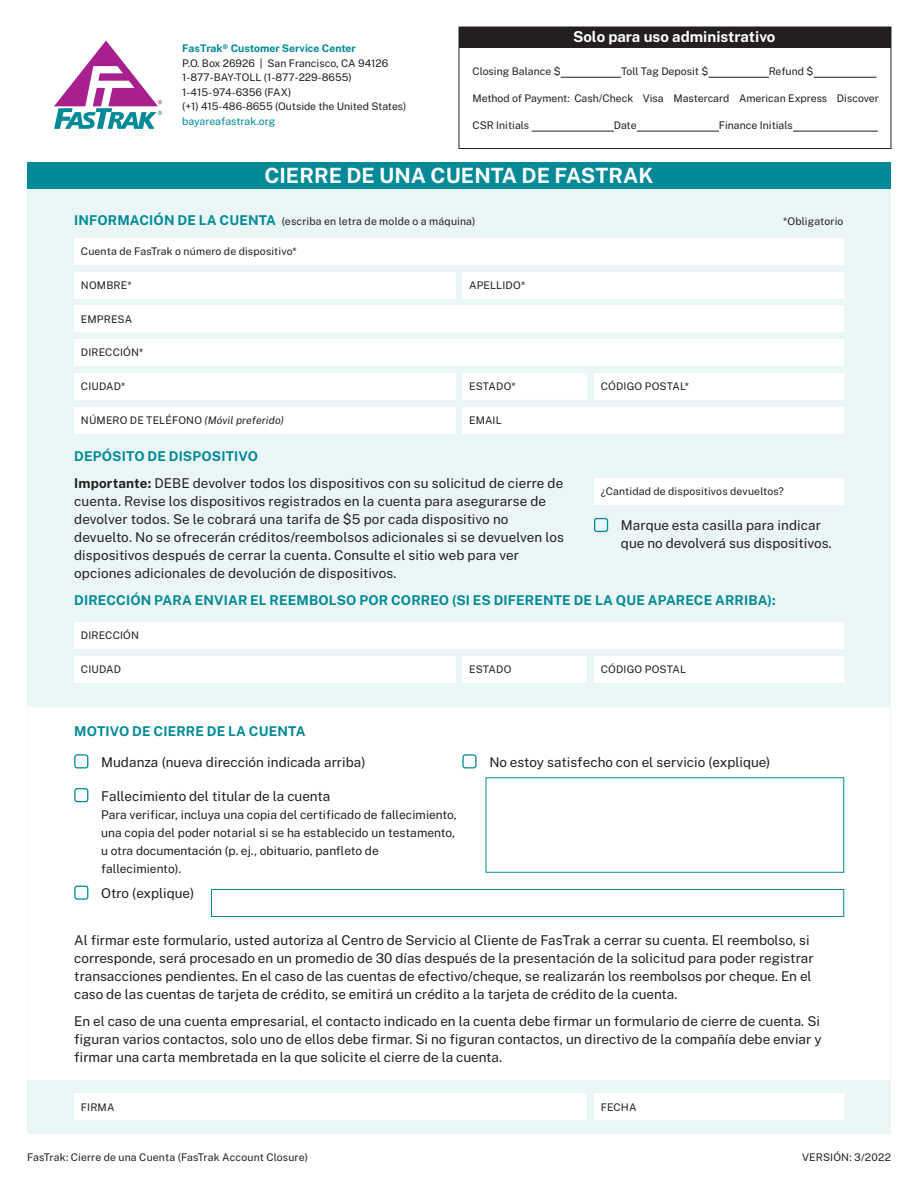
<style>
.page{position:relative;width:918px;height:1188px;background:#fff}
.page>*{position:absolute;margin:0;border:0;box-sizing:border-box;transform-origin:0 0}
.t1{font:700 21px "Public Sans";color:#fff}
.t2{font:700 15px "Public Sans";color:#fff}
.t3{font:13.5px/18px "Public Sans";color:#231f20}
.t4{font:700 13.5px "Public Sans";letter-spacing:.01em;color:#008996}
.t5{font:12px/18px "Public Sans";color:#231f20}
.t6{font:10.5px/14.7px "Public Sans";letter-spacing:.005em;color:#231f20}
.t7{font:700 10.5px "Public Sans";color:#008996}
.t8{font:10.5px "Public Sans";letter-spacing:-.005em;color:#008996}
.s1{font-weight:700;font-size:13.5px;color:#008996}
.s2{font-style:italic}
.s3{font-weight:700}
</style>
<div class="page">
<div style="left:486px;top:777px;width:358px;height:96px;border:1px solid #008996"></div>
<svg style="left:74px;top:754px;width:14px;height:14px"></svg>
<svg style="left:462px;top:754px;width:15px;height:14px"></svg>
<svg style="left:74px;top:788px;width:14px;height:14px"></svg>
<svg style="left:74px;top:886px;width:14px;height:14px"></svg>
<div style="left:211px;top:889px;width:633px;height:28px;border:1px solid #008996"></div>
<div style="left:27px;top:189px;width:864px;height:518px;background:#ebf6f6"></div>
<div style="left:462px;top:272px;width:382px;height:27px;background:#fff"></div>
<div style="left:74px;top:272px;width:382px;height:27px;background:#fff"></div>
<div style="left:74px;top:339px;width:770px;height:27px;background:#fff"></div>
<div style="left:462px;top:373px;width:125px;height:27px;background:#fff"></div>
<div style="left:74px;top:373px;width:382px;height:27px;background:#fff"></div>
<div style="left:594px;top:373px;width:250px;height:27px;background:#fff"></div>
<div style="left:74px;top:407px;width:382px;height:27px;background:#fff"></div>
<div style="left:462px;top:407px;width:382px;height:27px;background:#fff"></div>
<div style="left:74px;top:238px;width:770px;height:27px;background:#fff"></div>
<div style="left:74px;top:622px;width:770px;height:27px;background:#fff"></div>
<div style="left:594px;top:478px;width:250px;height:27px;background:#fff"></div>
<div style="left:27px;top:162px;width:864px;height:27px;background:#008996"></div>
<div style="left:27px;top:1080px;width:864px;height:54px;background:#ebf6f6"></div>
<div style="left:74px;top:1094px;width:513px;height:26px;background:#fff"></div>
<div style="left:594px;top:1094px;width:250px;height:26px;background:#fff"></div>
<div style="left:459px;top:27px;width:432px;height:20px;background:#231f20"></div>
<div style="left:459px;top:27px;width:432px;height:122px;border:1px solid #231f20"></div>
<svg style="left:54px;top:40px;width:108px;height:89px"></svg>
<svg style="left:594px;top:518px;width:14px;height:14px"></svg>
<div style="left:462px;top:656px;width:125px;height:27px;background:#fff"></div>
<div style="left:74px;top:656px;width:382px;height:27px;background:#fff"></div>
<div style="left:594px;top:656px;width:250px;height:27px;background:#fff"></div>
<hr style="left:561px;top:77px;width:60px;height:1px;background:#231f20">
<hr style="left:709px;top:77px;width:60px;height:1px;background:#231f20">
<hr style="left:814px;top:77px;width:63px;height:1px;background:#231f20">
<hr style="left:532px;top:131px;width:82px;height:1px;background:#231f20">
<hr style="left:637px;top:131px;width:82px;height:1px;background:#231f20">
<hr style="left:793px;top:131px;width:85px;height:1px;background:#231f20">
<div style="left:74px;top:305px;width:770px;height:27px;background:#fff"></div>
<p class="t7" style="left:182px;top:41px;width:175px">FasTrak® Customer Service Center</p>
<p class="t6" style="left:182px;top:55px;width:226px">P.O. Box 26926 | San Francisco, CA 94126<br>1-877-BAY-TOLL (1-877-229-8655)<br>1-415- 974-6356 (FAX)<br>(+1) 415-486-8655 (Outside the United States)</p>
<p class="t8" style="left:182px;top:114px;width:95px">bayareafastrak.org</p>
<p class="t2" style="left:573px;top:26px;width:204px">Solo para uso administrativo</p>
<p class="t6" style="left:473px;top:64px;width:90px">Closing Balance $</p>
<p class="t6" style="left:621px;top:64px;width:89px">Toll Tag Deposit $</p>
<p class="t6" style="left:769px;top:64px;width:46px">Refund $</p>
<p class="t6" style="left:472px;top:90px;width:408px">Method of Payment: Cash/Check Visa Mastercard American Express Discover</p>
<p class="t6" style="left:472px;top:117px;width:58px">CSR Initials</p>
<p class="t6" style="left:614px;top:117px;width:24px">Date</p>
<p class="t6" style="left:719px;top:117px;width:76px">Finance Initials</p>
<h1 class="t1" style="left:264px;top:160px;width:391px">CIERRE DE UNA CUENTA DE FASTRAK</h1>
<p class="t6" style="left:74px;top:213px;width:403px"><span class="s1">INFORMACIÓN DE LA CUENTA</span> (escriba en letra de molde o a máquina)</p>
<p class="t6" style="left:783px;top:213px;width:62px">*Obligatorio</p>
<p class="t6" style="left:81px;top:243px;width:217px">Cuenta de FasTrak o número de dispositivo*</p>
<p class="t6" style="left:81px;top:277px;width:52px">NOMBRE*</p>
<p class="t6" style="left:469px;top:277px;width:58px">APELLIDO*</p>
<p class="t6" style="left:81px;top:311px;width:53px">EMPRESA</p>
<p class="t6" style="left:81px;top:345px;width:64px">DIRECCIÓN*</p>
<p class="t6" style="left:81px;top:378px;width:46px">CIUDAD*</p>
<p class="t6" style="left:469px;top:378px;width:48px">ESTADO*</p>
<p class="t6" style="left:601px;top:378px;width:90px">CÓDIGO POSTAL*</p>
<p class="t6" style="left:81px;top:412px;width:204px">NÚMERO DE TELÉFONO <span class="s2">(Móvil preferido)</span></p>
<p class="t6" style="left:469px;top:412px;width:34px">EMAIL</p>
<p class="t4" style="left:74px;top:446px;width:185px">DEPÓSITO DE DISPOSITIVO</p>
<p class="t3" style="left:74px;top:473px;width:491px"><span class="s3">Importante:</span> DEBE devolver todos los dispositivos con su solicitud de cierre de cuenta. Revise los dispositivos registrados en la cuenta para asegurarse de devolver todos. Se le cobrará una tarifa de $5 por cada dispositivo no devuelto. No se ofrecerán créditos/reembolsos adicionales si se devuelven los dispositivos después de cerrar la cuenta. Consulte el sitio web para ver opciones adicionales de devolución de dispositivos.</p>
<p class="t6" style="left:601px;top:483px;width:185px">¿Cantidad de dispositivos devueltos?</p>
<p class="t3" style="left:621px;top:515px;width:212px">Marque esta casilla para indicar que no devolverá sus dispositivos.</p>
<p class="t4" style="left:74px;top:590px;width:703px">DIRECCIÓN PARA ENVIAR EL REEMBOLSO POR CORREO (SI ES DIFERENTE DE LA QUE APARECE ARRIBA):</p>
<p class="t6" style="left:81px;top:627px;width:60px">DIRECCIÓN</p>
<p class="t6" style="left:81px;top:661px;width:42px">CIUDAD</p>
<p class="t6" style="left:469px;top:661px;width:44px">ESTADO</p>
<p class="t6" style="left:601px;top:661px;width:87px">CÓDIGO POSTAL</p>
<p class="t4" style="left:74px;top:721px;width:233px">MOTIVO DE CIERRE DE LA CUENTA</p>
<p class="t3" style="left:101px;top:752px;width:266px">Mudanza (nueva dirección indicada arriba)</p>
<p class="t3" style="left:489px;top:752px;width:283px">No estoy satisfecho con el servicio (explique)</p>
<p class="t3" style="left:101px;top:786px;width:231px">Fallecimiento del titular de la cuenta</p>
<p class="t5" style="left:101px;top:804px;width:357px">Para verificar, incluya una copia del certificado de fallecimiento, una copia del poder notarial si se ha establecido un testamento, u otra documentación (p. ej., obituario, panfleto de fallecimiento).</p>
<p class="t3" style="left:101px;top:883px;width:95px">Otro (explique)</p>
<p class="t3" style="left:74px;top:930px;width:741px">Al firmar este formulario, usted autoriza al Centro de Servicio al Cliente de FasTrak a cerrar su cuenta. El reembolso, si corresponde, será procesado en un promedio de 30 días después de la presentación de la solicitud para poder registrar transacciones pendientes. En el caso de las cuentas de efectivo/cheque, se realizarán los reembolsos por cheque. En el caso de las cuentas de tarjeta de crédito, se emitirá un crédito a la tarjeta de crédito de la cuenta.</p>
<p class="t3" style="left:74px;top:1011px;width:749px">En el caso de una cuenta empresarial, el contacto indicado en la cuenta debe firmar un formulario de cierre de cuenta. Si figuran varios contactos, solo uno de ellos debe firmar. Si no figuran contactos, un directivo de la compañía debe enviar y firmar una carta membretada en la que solicite el cierre de la cuenta.</p>
<p class="t6" style="left:81px;top:1099px;width:35px">FIRMA</p>
<p class="t6" style="left:601px;top:1099px;width:37px">FECHA</p>
<p class="t6" style="left:27px;top:1149px;width:282px">FasTrak: Cierre de una Cuenta (FasTrak Account Closure)</p>
<p class="t6" style="left:802px;top:1149px;width:90px">VERSIÓN: 3/2022</p>
</div>
